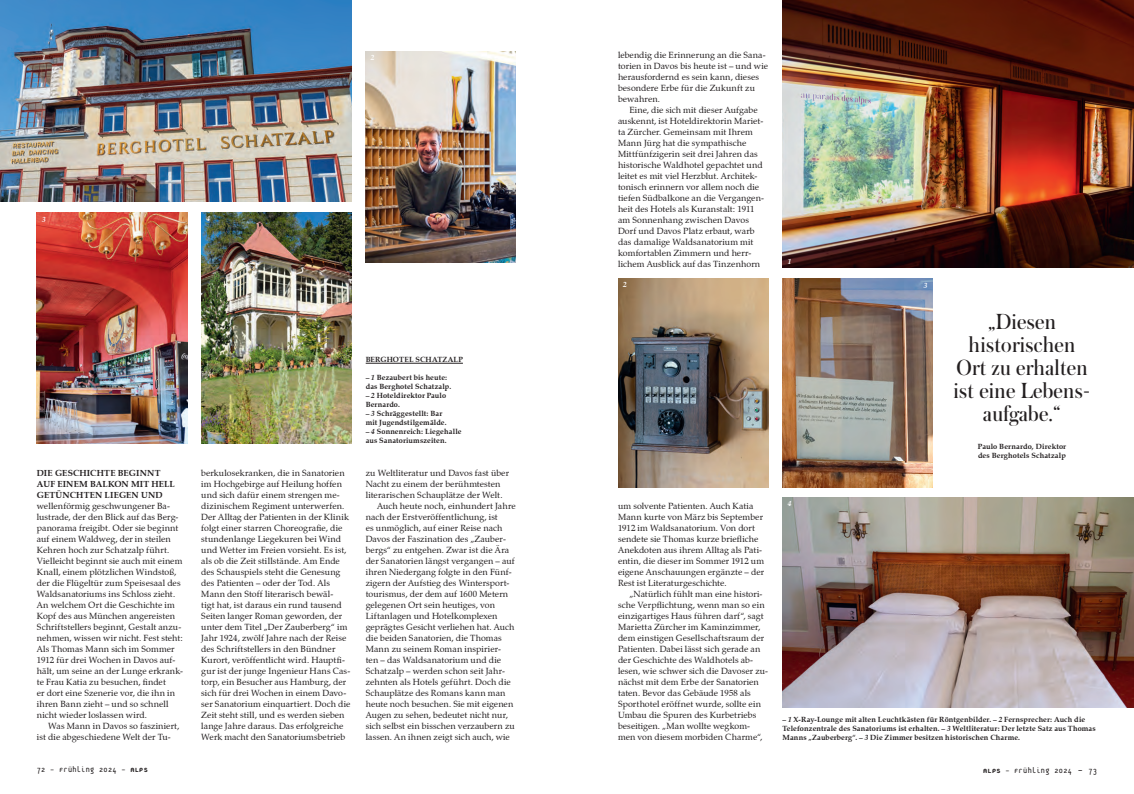
<style>
.page{position:relative;width:1134px;height:794px;background:#fff}
.page>*{position:absolute;margin:0;border:0;box-sizing:border-box;transform-origin:0 0}
.t1{font:23px/23px "Austin";letter-spacing:.015em;color:#231f20;text-align:center}
.t2{font:9px "Platelet OT";letter-spacing:.035em;color:#231f20}
.t3{font:8.8px/11px "Zapf Calligraphic 801 BT";letter-spacing:.01em;color:#231f20}
.t4{font:700 8.8px/11px "Zapf Calligraphic 801 BT";letter-spacing:.015em;color:#231f20}
.t5{font:700 7.5px/9px "Zapf Calligraphic 801 BT";letter-spacing:.015em;color:#231f20}
.t6{font:italic 700 7.5px "Zapf Calligraphic 801 BT";color:#fff}
.s1{font-style:italic}
.s2{font-weight:800}
.s3{font-size:11px}
</style>
<div class="page">
<img style="left:618px;top:278px;width:150px;height:209px">
<img style="left:782px;top:0;width:352px;height:267px">
<img style="left:782px;top:497px;width:352px;height:210px">
<img style="left:782px;top:278px;width:151px;height:209px">
<img style="left:0;top:0;width:351px;height:201px">
<img style="left:37px;top:212px;width:150px;height:231px">
<img style="left:366px;top:51px;width:150px;height:211px">
<img style="left:201px;top:212px;width:150px;height:231px">
<hr style="left:366px;top:363px;width:97px;height:1px;background:#231f20">
<p class="t6" style="left:42px;top:52px;width:5px">1</p>
<p class="t6" style="left:371px;top:53px;width:5px">2</p>
<p class="t6" style="left:42px;top:215px;width:5px">3</p>
<p class="t6" style="left:206px;top:213px;width:5px">4</p>
<p class="t4" style="left:37px;top:467px;width:140px">DIE GESCHICHTE BEGINNT<br>AUF EINEM BALKON MIT HELL<br>GETÜNCHTEN LIEGEN UND</p>
<p class="t3" style="left:37px;top:500px;width:148px">wellenförmig geschwungener Ba&shy;lustrade, der den Blick auf das Berg&shy;panorama freigibt. Oder sie beginnt auf einem Waldweg, der in steilen Kehren hoch zur Schatzalp führt.<br>Vielleicht beginnt sie auch mit einem Knall, einem plötzlichen Windstoß, der die Flügeltür zum Speisesaal des Waldsanatoriums ins Schloss zieht.<br>An welchem Ort die Geschichte im Kopf des aus München angereisten Schriftstellers beginnt, Gestalt anzu&shy;nehmen, wissen wir nicht. Fest steht:<br>Als Thomas Mann sich im Sommer 1912 für drei Wochen in Davos auf&shy;hält, um seine an der Lunge erkrank&shy;te Frau Katia zu besuchen, findet<br>er dort eine Szenerie vor, die ihn in ihren Bann zieht – und so schnell nicht wieder loslassen wird.</p>
<p class="t3" style="left:37px;top:720px;width:144px;text-indent:11px">Was Mann in Davos so fasziniert, ist die abgeschiedene Welt der Tu-</p>
<p class="t3" style="left:201px;top:467px;width:151px">berkulosekranken, die in Sanatorien im Hochgebirge auf Heilung hoffen und sich dafür einem strengen me&shy;dizinischem Regiment unterwerfen.<br>Der Alltag der Patienten in der Klinik folgt einer starren Choreografie, die stundenlange Liegekuren bei Wind und Wetter im Freien vorsieht. Es ist, als ob die Zeit stillstände. Am Ende des Schauspiels steht die Genesung des Patienten – oder der Tod. Als Mann den Stoff literarisch bewäl-<br>tigt hat, ist daraus ein rund tausend Seiten langer Roman geworden, der unter dem Titel „Der Zauberberg“ im Jahr 1924, zwölf Jahre nach der Reise des Schriftstellers in den Bündner Kurort, veröffentlicht wird. Hauptfi&shy;gur ist der junge Ingenieur Hans Cas&shy;torp, ein Besucher aus Hamburg, der sich für drei Wochen in einem Davo&shy;ser Sanatorium einquartiert. Doch die Zeit steht still, und es werden sieben lange Jahre daraus. Das erfolgreiche Werk macht den Sanatoriumsbetrieb</p>
<p class="t5" style="left:366px;top:355px;width:99px">BERGHOTEL SCHATZALP</p>
<p class="t5" style="left:366px;top:373px;width:87px">– <span class="s1">1</span> Bezaubert bis heute: das Berghotel Schatzalp.</p>
<p class="t5" style="left:366px;top:391px;width:82px">– <span class="s1">2</span> Hoteldirektor Paulo<br>Bernardo.</p>
<p class="t5" style="left:366px;top:409px;width:82px">– <span class="s1">3</span> Schräggestellt: Bar mit Jugendstilgemälde.</p>
<p class="t5" style="left:366px;top:427px;width:97px">– <span class="s1">4</span> Sonnenreich: Liegehalle aus Sanatoriumszeiten.</p>
<p class="t3" style="left:366px;top:467px;width:145px">zu Weltliteratur und Davos fast über</p>
<p class="t3" style="left:366px;top:478px;width:136px">Nacht zu einem der berühmtesten</p>
<p class="t3" style="left:366px;top:489px;width:138px">literarischen Schauplätze der Welt.</p>
<p class="t3" style="left:377px;top:500px;width:140px">Auch heute noch, einhundert Jahre</p>
<p class="t3" style="left:366px;top:511px;width:134px">nach der Erstveröffentlichung, ist</p>
<p class="t3" style="left:366px;top:522px;width:138px">es unmöglich, auf einer Reise nach</p>
<p class="t3" style="left:366px;top:533px;width:142px">Davos der Faszination des „Zauber-</p>
<p class="t3" style="left:366px;top:544px;width:145px">bergs“ zu entgehen. Zwar ist die Ära</p>
<p class="t3" style="left:366px;top:555px;width:151px">der Sanatorien längst vergangen – auf</p>
<p class="t3" style="left:366px;top:566px;width:147px">ihren Niedergang folgte in den Fünf-</p>
<p class="t3" style="left:366px;top:577px;width:145px">zigern der Aufstieg des Wintersport-</p>
<p class="t3" style="left:366px;top:588px;width:144px">tourismus, der dem auf 1600 Metern</p>
<p class="t3" style="left:366px;top:599px;width:131px">gelegenen Ort sein heutiges, von</p>
<p class="t3" style="left:366px;top:610px;width:133px">Liftanlagen und Hotelkomplexen</p>
<p class="t3" style="left:366px;top:621px;width:150px">geprägtes Gesicht verliehen hat. Auch</p>
<p class="t3" style="left:366px;top:632px;width:138px">die beiden Sanatorien, die Thomas</p>
<p class="t3" style="left:366px;top:643px;width:137px">Mann zu seinem Roman inspirier-</p>
<p class="t3" style="left:366px;top:654px;width:137px">ten – das Waldsanatorium und die</p>
<p class="t3" style="left:366px;top:665px;width:141px">Schatzalp – werden schon seit Jahr-</p>
<p class="t3" style="left:366px;top:676px;width:147px">zehnten als Hotels geführt. Doch die</p>
<p class="t3" style="left:366px;top:687px;width:141px">Schauplätze des Romans kann man</p>
<p class="t3" style="left:366px;top:698px;width:149px">heute noch besuchen. Sie mit eigenen</p>
<p class="t3" style="left:366px;top:709px;width:144px">Augen zu sehen, bedeutet nicht nur,</p>
<p class="t3" style="left:366px;top:720px;width:151px">sich selbst ein bisschen verzaubern zu</p>
<p class="t3" style="left:366px;top:731px;width:146px">lassen. An ihnen zeigt sich auch, wie</p>
<p class="t3" style="left:618px;top:49px;width:152px">lebendig die Erinnerung an die Sana&shy;torien in Davos bis heute ist – und wie herausfordernd es sein kann, dieses besondere Erbe für die Zukunft zu bewahren.</p>
<p class="t3" style="left:618px;top:104px;width:148px;text-indent:11px">Eine, die sich mit dieser Aufgabe auskennt, ist Hoteldirektorin Mariet&shy;ta Zürcher. Gemeinsam mit Ihrem Mann Jürg hat die sympathische Mittfünfzigerin seit drei Jahren das historische Waldhotel gepachtet und leitet es mit viel Herzblut. Architek&shy;tonisch erinnern vor allem noch die tiefen Südbalkone an die Vergangen&shy;heit des Hotels als Kuranstalt: 1911 am Sonnenhang zwischen Davos Dorf und Davos Platz erbaut, warb das damalige Waldsanatorium mit komfortablen Zimmern und herr&shy;lichem Ausblick auf das Tinzenhorn</p>
<p class="t6" style="left:623px;top:279px;width:5px">2</p>
<p class="t6" style="left:788px;top:257px;width:5px">1</p>
<p class="t6" style="left:924px;top:281px;width:5px">3</p>
<h1 class="t1" style="left:953px;top:309px;width:138px">„Diesen historischen<br>Ort zu erhalten ist eine Lebens&shy;aufgabe.“</h1>
<p class="t5" style="left:978px;top:442px;width:90px">Paulo Bernardo, Direktor des Berghotels Schatzalp</p>
<p class="t3" style="left:618px;top:500px;width:148px">um solvente Patienten. Auch Katia Mann kurte von März bis September 1912 im Waldsanatorium. Von dort sendete sie Thomas kurze briefliche Anekdoten aus ihrem Alltag als Pati&shy;entin, die dieser im Sommer 1912 um eigene Anschauungen ergänzte – der Rest ist Literaturgeschichte.</p>
<p class="t3" style="left:618px;top:588px;width:152px;text-indent:11px">„Natürlich fühlt man eine histori&shy;sche Verpflichtung, wenn man so ein einzigartiges Haus führen darf“, sagt Marietta Zürcher im Kaminzimmer, dem einstigen Gesellschaftsraum der Patienten. Dabei lässt sich gerade an der Geschichte des Waldhotels ab&shy;lesen, wie schwer sich die Davoser zu&shy;nächst mit dem Erbe der Sanatorien taten. Bevor das Gebäude 1958 als Sporthotel eröffnet wurde, sollte ein Umbau die Spuren des Kurbetriebs beseitigen. „Man wollte wegkom&shy;men von diesem morbiden Charme“,</p>
<p class="t6" style="left:788px;top:499px;width:5px">4</p>
<p class="t5" style="left:782px;top:715px;width:315px">– <span class="s1">1</span> X-Ray-Lounge mit alten Leuchtkästen für Röntgenbilder. – <span class="s1">2</span> Fernsprecher: Auch die<br>Telefonzentrale des Sanatoriums ist erhalten. – <span class="s1">3</span> Weltliteratur: Der letzte Satz aus Thomas<br>Manns „Zauberberg“. – <span class="s1">3</span> Die Zimmer besitzen historischen Charme.</p>
<p class="t2" style="left:37px;top:765px;width:113px">72 – Frühling 2024 – <span class="s2">ALPS</span></p>
<p class="t2" style="left:983px;top:766px;width:116px"><span class="s2">ALPS</span> – Frühling 2024 <span class="s3">–</span> 73</p>
</div>
